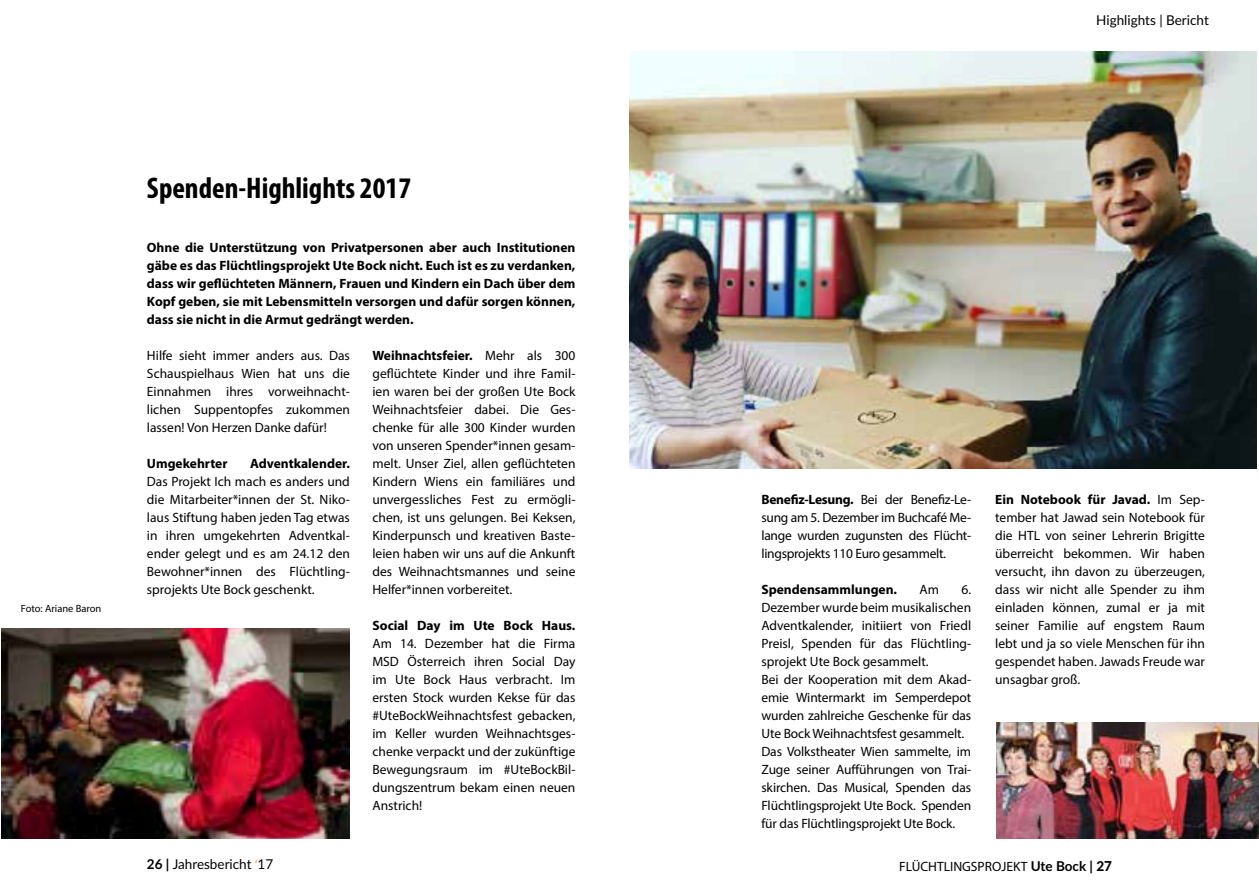
<style>
.page{position:relative;width:1259px;height:893px;background:#fff}
.page>*{position:absolute;margin:0;border:0;box-sizing:border-box;transform-origin:0 0}
.t1{font:700 condensed 30px "Myriad Pro";color:#000}
.t2{font:13.5px/18px "Myriad Pro";color:#000;text-align:justify}
.t3{font:700 13.5px/18px "Myriad Pro";color:#000;text-align:justify}
.t4{font:13.5px "Lato";color:#000}
.t5{font:10.5px "Myriad Pro";color:#000}
.s1{font-weight:700}
.s2{font-family:"Myriad Pro";color:#f7941e}
.s3{font-family:"Lato";font-weight:700}
.s4{font-family:"Lato";font-weight:800}
</style>
<div class="page">
<img style="left:996px;top:722px;width:263px;height:117px">
<img style="left:1px;top:629px;width:349px;height:210px">
<img style="left:629px;top:51px;width:627px;height:417px">
<p class="t4" style="left:1096px;top:11px;width:114px">Highlights | Bericht</p>
<p class="t5" style="left:21px;top:602px;width:82px">Foto: Ariane Baron</p>
<h1 class="t1" style="left:147px;top:169px;width:266px">Spenden-Highlights 2017</h1>
<p class="t3" style="left:147px;top:238px;width:430px">Ohne die Unterstützung von Privatpersonen aber auch Institutionen gäbe es das Flüchtlingsprojekt Ute Bock nicht. Euch ist es zu verdanken, dass wir geflüchteten Männern, Frauen und Kindern ein Dach über dem Kopf geben, sie mit Lebensmitteln versorgen und dafür sorgen können, dass sie nicht in die Armut gedrängt werden.</p>
<p class="t2" style="left:147px;top:346px;width:204px">Hilfe sieht immer anders aus. Das Schauspielhaus Wien hat uns die Einnahmen ihres vorweihnacht&shy;lichen Suppentopfes zukommen lassen! Von Herzen Danke dafür!</p>
<p class="t3" style="left:147px;top:454px;width:82px">Umgekehrter</p>
<p class="t3" style="left:250px;top:454px;width:101px">Adventkalender.</p>
<p class="t2" style="left:147px;top:472px;width:204px">Das Projekt Ich mach es anders und die Mitarbeiter*innen der St. Niko&shy;laus Stiftung haben jeden Tag etwas in ihren umgekehrten Adventkal&shy;ender gelegt und es am 24.12 den Bewohner*innen des Flüchtling&shy;sprojekts Ute Bock geschenkt.</p>
<p class="t2" style="left:372px;top:346px;width:204px"><span class="s1">Weihnachtsfeier.</span> Mehr als 300 geflüchtete Kinder und ihre Famil&shy;ien waren bei der großen Ute Bock Weihnachtsfeier dabei. Die Ges&shy;chenke für alle 300 Kinder wurden von unseren Spender*innen gesam&shy;melt. Unser Ziel, allen geflüchteten Kindern Wiens ein familiäres und unvergessliches Fest zu ermögli&shy;chen, ist uns gelungen. Bei Keksen, Kinderpunsch und kreativen Baste&shy;leien haben wir uns auf die Ankunft des Weihnachtsmannes und seine Helfer*innen vorbereitet.</p>
<p class="t3" style="left:372px;top:616px;width:204px">Social Day im Ute Bock Haus.</p>
<p class="t2" style="left:372px;top:634px;width:204px">Am 14. Dezember hat die Firma MSD Österreich ihren Social Day im Ute Bock Haus verbracht. Im ersten Stock wurden Kekse für das #UteBockWeihnachtsfest gebacken, im Keller wurden Weihnachtsges&shy;chenke verpackt und der zukünftige Bewegungsraum im #UteBockBil&shy;dungszentrum bekam einen neuen Anstrich!</p>
<p class="t2" style="left:761px;top:490px;width:211px"><span class="s1">Benefiz-Lesung.</span> Bei der Benefiz-Le&shy;sung am 5. Dezember im Buchcafé Me&shy;lange wurden zugunsten des Flücht&shy;lingsprojekts 110 Euro gesammelt.</p>
<p class="t3" style="left:761px;top:580px;width:137px">Spendensammlungen.</p>
<p class="t2" style="left:919px;top:580px;width:21px">Am</p>
<p class="t2" style="left:761px;top:580px;width:211px;text-align:left;text-indent:200px">6.<br>Dezember wurde beim musikalischen Adventkalender, initiiert von Friedl Preisl, Spenden für das Flüchtling&shy;sprojekt Ute Bock gesammelt.<br>Bei der Kooperation mit dem Akad&shy;emie Wintermarkt im Semperdepot wurden zahlreiche Geschenke für das Ute Bock Weihnachtsfest gesammelt.<br>Das Volkstheater Wien sammelte, im Zuge seiner Aufführungen von Trai&shy;skirchen. Das Musical, Spenden das Flüchtlingsprojekt Ute Bock. Spenden für das Flüchtlingsprojekt Ute Bock.</p>
<p class="t2" style="left:995px;top:490px;width:211px"><span class="s1">Ein Notebook für Javad.</span> Im Sep&shy;tember hat Jawad sein Notebook für die HTL von seiner Lehrerin Brigitte überreicht bekommen. Wir haben versucht, ihn davon zu überzeugen, dass wir nicht alle Spender zu ihm einladen können, zumal er ja mit seiner Familie auf engstem Raum lebt und ja so viele Menschen für ihn gespendet haben. Jawads Freude war unsagbar groß.</p>
<p class="t4" style="left:147px;top:854px;width:128px"><span class="s1">26 |</span> Jahresbericht <span class="s2">‘</span>17</p>
<p class="t2" style="left:899px;top:857px;width:214px">FLÜCHTLINGSPROJEKT <span class="s3">Ute Bock |</span> <span class="s4">27</span></p>
</div>
